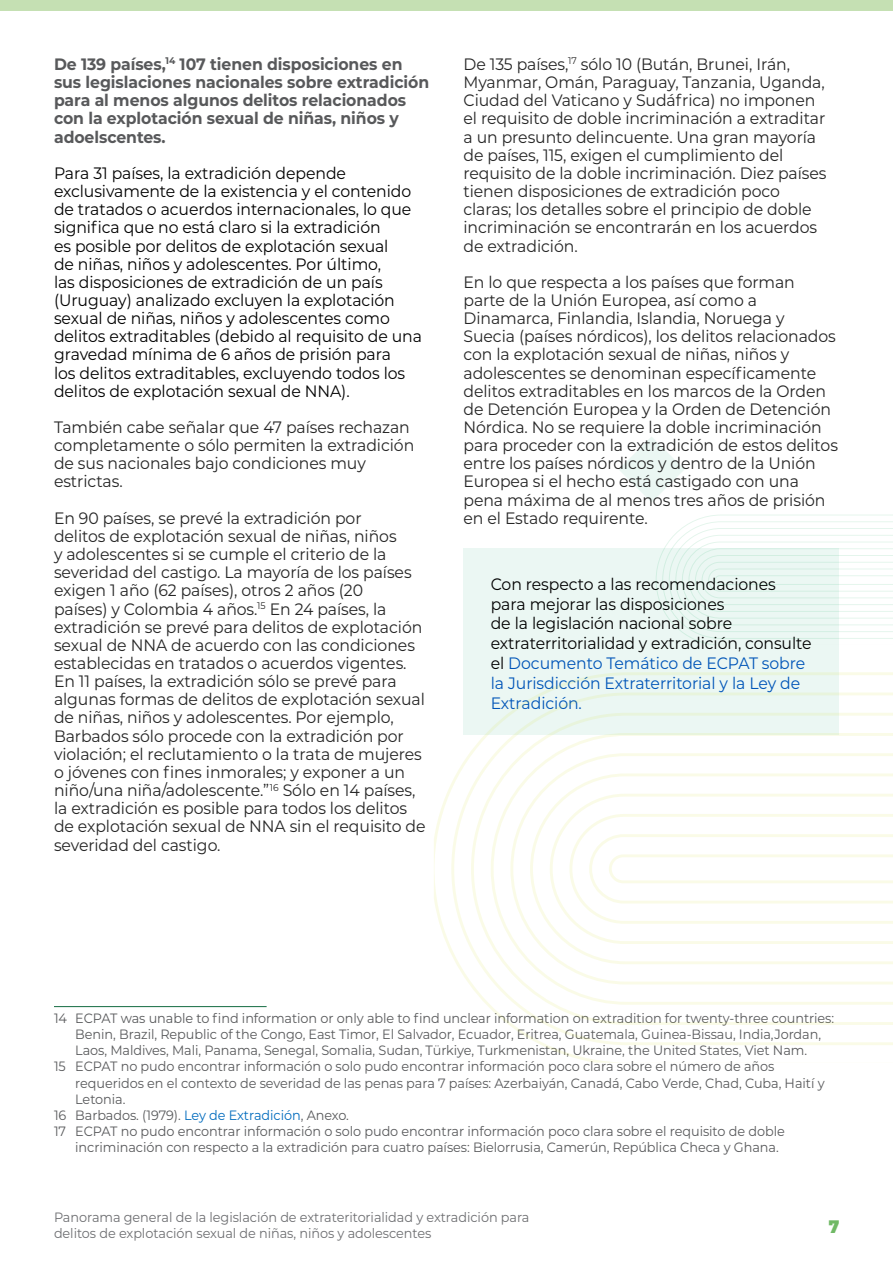
<style>
.page{position:relative;width:893px;height:1263px;background:#fff}
.page>*{position:absolute;margin:0;border:0;box-sizing:border-box;transform-origin:0 0}
.t1{font:900 18px "Montserrat";color:#70b965;scale:.95 1}
.t2{font:16.5px/18.1px "Montserrat";letter-spacing:-.005em;color:#252525;scale:.95 1}
.t3{font:16.5px/18.1px "Montserrat";letter-spacing:-.005em;color:#000;scale:.95 1}
.t4{font:700 16.5px/18.1px "Montserrat";letter-spacing:-.005em;color:#58595b;scale:.95 1}
.t5{font:13.5px "Montserrat";letter-spacing:-.005em;color:#58595b;scale:.95 1}
.t6{font:13.5px/16.2px "Montserrat";letter-spacing:-.005em;color:#6d6e71;scale:.95 1}
.s1{color:#0055b8}
.s2{color:#006bbd}
</style>
<div class="page">
<div style="left:0;top:0;width:893px;height:11px;background:#c5e0b3"></div>
<svg style="left:619px;top:437px;width:65px;height:65px"></svg>
<hr style="left:54px;top:1006px;width:213px;height:1px;background:#146b42">
<div style="left:463px;top:548px;width:376px;height:186px;background:#ebf7f3"></div>
<svg style="left:434px;top:672px;width:459px;height:391px"></svg>
<svg style="left:451px;top:692px;width:442px;height:353px"></svg>
<svg style="left:471px;top:713px;width:422px;height:312px"></svg>
<svg style="left:491px;top:733px;width:402px;height:272px"></svg>
<svg style="left:510px;top:753px;width:383px;height:231px"></svg>
<svg style="left:530px;top:773px;width:363px;height:191px"></svg>
<svg style="left:550px;top:794px;width:343px;height:150px"></svg>
<svg style="left:569px;top:814px;width:324px;height:110px"></svg>
<svg style="left:656px;top:514px;width:237px;height:131px"></svg>
<p class="t4" style="left:54px;top:54px;width:396px">De 139 países,<sup>14</sup> 107 tienen disposiciones en sus legislaciones nacionales sobre extradición para al menos algunos delitos relacionados con la explotación sexual de niñas, niños y adoelscentes.</p>
<p class="t3" style="left:54px;top:163px;width:389px">Para 31 países, la extradición depende exclusivamente de la existencia y el contenido de tratados o acuerdos internacionales, lo que significa que no está claro si la extradición<br>es posible por delitos de explotación sexual<br>de niñas, niños y adolescentes. Por último,<br>las disposiciones de extradición de un país (Uruguay) analizado excluyen la explotación sexual de niñas, niños y adolescentes como delitos extraditables (debido al requisito de una gravedad mínima de 6 años de prisión para<br>los delitos extraditables, excluyendo todos los delitos de explotación sexual de NNA).</p>
<p class="t2" style="left:54px;top:417px;width:381px">También cabe señalar que 47 países rechazan completamente o sólo permiten la extradición de sus nacionales bajo condiciones muy estrictas.</p>
<p class="t2" style="left:54px;top:508px;width:393px">En 90 países, se prevé la extradición por<br>delitos de explotación sexual de niñas, niños<br>y adolescentes si se cumple el criterio de la severidad del castigo. La mayoría de los países exigen 1 año (62 países), otros 2 años (20<br>países) y Colombia 4 años.<sup>15</sup> En 24 países, la extradición se prevé para delitos de explotación sexual de NNA de acuerdo con las condiciones establecidas en tratados o acuerdos vigentes.<br>En 11 países, la extradición sólo se prevé para algunas formas de delitos de explotación sexual de niñas, niños y adolescentes. Por ejemplo, Barbados sólo procede con la extradición por violación; el reclutamiento o la trata de mujeres o jóvenes con fines inmorales; y exponer a un niño/una niña/adolescente.”<sup>16</sup> Sólo en 14 países, la extradición es posible para todos los delitos de explotación sexual de NNA sin el requisito de severidad del castigo.</p>
<p class="t2" style="left:463px;top:54px;width:384px">De 135 países,<sup>17</sup> sólo 10 (Bután, Brunei, Irán, Myanmar, Omán, Paraguay, Tanzania, Uganda, Ciudad del Vaticano y Sudáfrica) no imponen el requisito de doble incriminación a extraditar a un presunto delincuente. Una gran mayoría de países, 115, exigen el cumplimiento del requisito de la doble incriminación. Diez países tienen disposiciones de extradición poco claras; los detalles sobre el principio de doble incriminación se encontrarán en los acuerdos de extradición.</p>
<p class="t2" style="left:463px;top:272px;width:396px">En lo que respecta a los países que forman parte de la Unión Europea, así como a Dinamarca, Finlandia, Islandia, Noruega y Suecia (países nórdicos), los delitos relacionados con la explotación sexual de niñas, niños y adolescentes se denominan específicamente delitos extraditables en los marcos de la Orden de Detención Europea y la Orden de Detención Nórdica. No se requiere la doble incriminación para proceder con la extradición de estos delitos entre los países nórdicos y dentro de la Unión Europea si el hecho está castigado con una pena máxima de al menos tres años de prisión en el Estado requirente.</p>
<p class="t3" style="left:491px;top:573px;width:339px;line-height:19.8px">Con respecto a las recomendaciones para mejorar las disposiciones<br>de la legislación nacional sobre extraterritorialidad y extradición, consulte el <span class="s1">Documento Temático de ECPAT sobre la Jurisdicción Extraterritorial y la Ley de Extradición.</span></p>
<p class="t5" style="left:54px;top:1009px;width:823px">14 ECPAT was unable to find information or only able to find unclear information on extradition for twenty-three countries:</p>
<p class="t5" style="left:75px;top:1025px;width:786px">Benin, Brazil, Republic of the Congo, East Timor, El Salvador, Ecuador, Eritrea, Guatemala, Guinea-Bissau, India,Jordan,</p>
<p class="t5" style="left:75px;top:1041px;width:772px">Laos, Maldives, Mali, Panama, Senegal, Somalia, Sudan, Türkiye, Turkmenistan, Ukraine, the United States, Viet Nam.</p>
<p class="t5" style="left:54px;top:1057px;width:760px">15 ECPAT no pudo encontrar información o solo pudo encontrar información poco clara sobre el número de años</p>
<p class="t5" style="left:75px;top:1073px;width:790px">requeridos en el contexto de severidad de las penas para 7 países: Azerbaiyán, Canadá, Cabo Verde, Chad, Cuba, Haití y</p>
<p class="t5" style="left:75px;top:1090px;width:54px">Letonia.</p>
<p class="t5" style="left:54px;top:1106px;width:312px">16 Barbados. (1979). <span class="s2">Ley de Extradición</span>, Anexo.</p>
<p class="t5" style="left:54px;top:1122px;width:771px">17 ECPAT no pudo encontrar información o solo pudo encontrar información poco clara sobre el requisito de doble</p>
<p class="t5" style="left:75px;top:1138px;width:742px">incriminación con respecto a la extradición para cuatro países: Bielorrusia, Camerún, República Checa y Ghana.</p>
<p class="t6" style="left:54px;top:1209px;width:502px">Panorama general de la legislación de extrateritorialidad y extradición para delitos de explotación sexual de niñas, niños y adolescentes</p>
<p class="t1" style="left:829px;top:1212px;width:12px">7</p>
</div>
